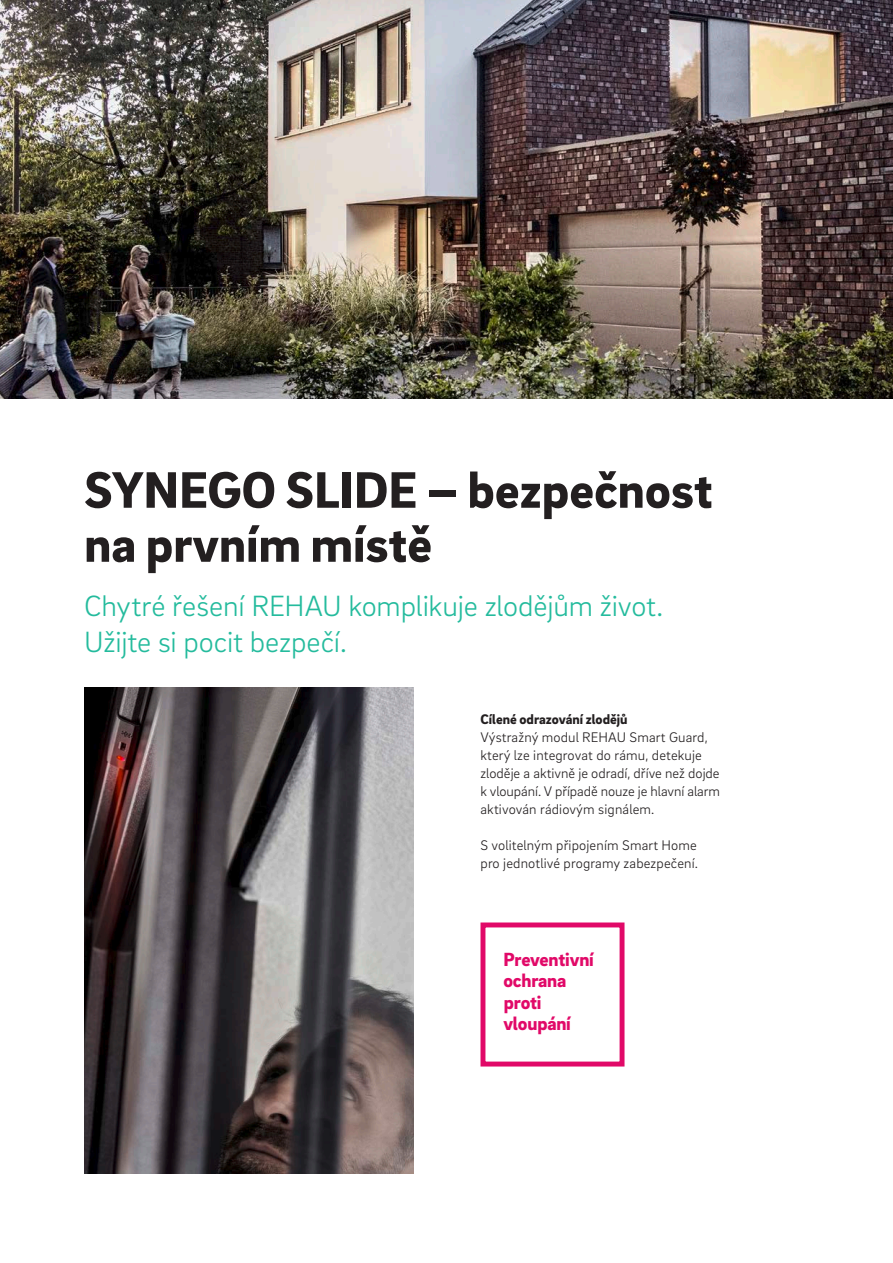
<style>
.page{position:relative;width:893px;height:1263px;background:#fff}
.page>*{position:absolute;margin:0;border:0;box-sizing:border-box;transform-origin:0 0}
._01__Headline_-_35pt{font:900 52.5px/54px "Brix Sans";color:#231f20}
._11__Highlighter_-_2{font:300 30px/36px "Brix Sans";letter-spacing:-.005em;color:#24bb9d}
._50__EC_headline_-_1{font:900 19.5px/21.5px "Brix Sans";letter-spacing:-.01em;color:#e10968}
._16__Body_text_-_9_5{font:300 14.25px/18px "Brix Sans";letter-spacing:.01em;color:#231f20}
._14__Body_subline{font:900 14.25px "Brix Sans";color:#231f20}
</style>
<div class="page">
<img style="left:84px;top:688px;width:329px;height:486px">
<img style="left:0;top:0;width:893px;height:398px">
<div style="left:480px;top:922px;width:144px;height:144px;border:5px solid #e10968"></div>
<p class="_01__Headline_-_35pt" style="left:84px;top:460px;width:630px">SYNEGO SLIDE – bezpečnost na prvním místě</p>
<p class="_11__Highlighter_-_2" style="left:84px;top:586px;width:581px">Chytré řešení REHAU komplikuje zlodějům život.<br>Užijte si pocit bezpečí.</p>
<p class="_14__Body_subline" style="left:480px;top:709px;width:149px">Cílené odrazování zlodějů</p>
<p class="_16__Body_text_-_9_5" style="left:480px;top:727px;width:241px">Výstražný modul REHAU Smart Guard, který lze integrovat do rámu, detekuje zloděje a aktivně je odradí, dříve než dojde k vloupání. V případě nouze je hlavní alarm aktivován rádiovým signálem.</p>
<p class="_16__Body_text_-_9_5" style="left:480px;top:835px;width:219px">S volitelným připojením Smart Home pro jednotlivé programy zabezpečení.</p>
<p class="_50__EC_headline_-_1" style="left:503px;top:948px;width:92px">Preventivní ochrana proti vloupání</p>
</div>
